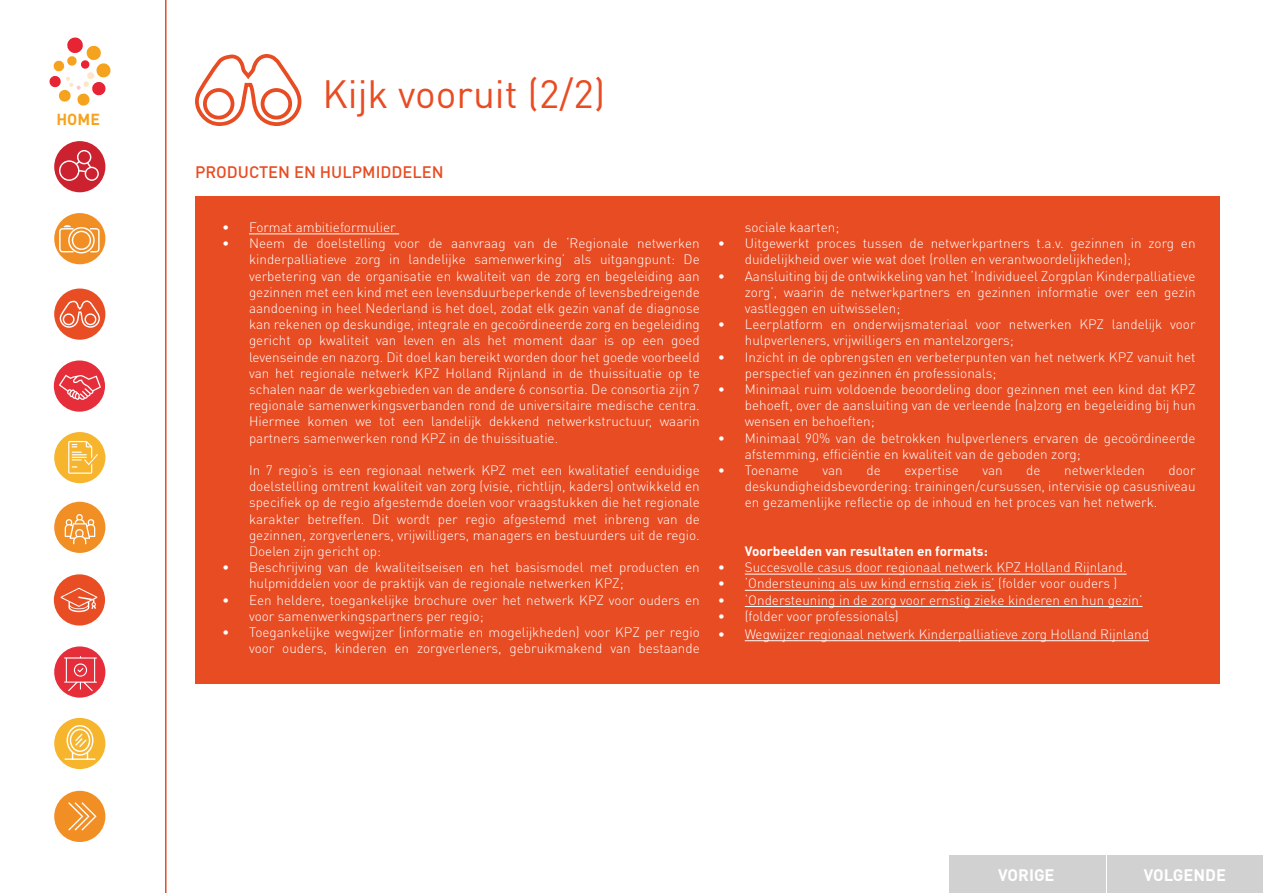
<style>
.page{position:relative;width:1263px;height:893px;background:#fff}
.page>*{position:absolute;margin:0;border:0;box-sizing:border-box;transform-origin:0 0}
.t1{font:39px "DIN Pro";color:#e84c23}
.t2{font:500 16.5px "DIN Pro";color:#e84c23}
.t3{font:700 16.5px "DIN Pro";color:#fff}
.t4{font:700 15.9px "DIN Pro";color:#f5a31f}
.t5{font:300 13.5px/16.2px "DIN Pro";color:#fff}
.t6{font:700 13.5px "DIN Pro";color:#fff}
</style>
<div class="page">
<hr style="left:165px;top:0;width:1px;height:893px;background:#e84c23">
<div style="left:195px;top:196px;width:1024px;height:488px;background:#e84c23"></div>
<hr style="left:249px;top:234px;width:150px;height:1px;background:#fff">
<hr style="left:745px;top:574px;width:381px;height:1px;background:#fff">
<hr style="left:745px;top:590px;width:250px;height:1px;background:#fff">
<hr style="left:745px;top:606px;width:397px;height:1px;background:#fff">
<hr style="left:745px;top:640px;width:404px;height:1px;background:#fff">
<svg style="left:195px;top:54px;width:106px;height:72px"></svg>
<div style="left:54px;top:141px;width:51px;height:51px;background:#cc212e;border-radius:50%"></div>
<svg style="left:59px;top:150px;width:40px;height:31px"></svg>
<div style="left:54px;top:213px;width:51px;height:51px;background:#f28f24;border-radius:50%"></div>
<svg style="left:59px;top:225px;width:41px;height:29px"></svg>
<div style="left:54px;top:288px;width:51px;height:52px;background:#e84d24;border-radius:50%"></div>
<svg style="left:60px;top:300px;width:40px;height:28px"></svg>
<div style="left:54px;top:360px;width:51px;height:52px;background:#e62e3b;border-radius:50%"></div>
<svg style="left:59px;top:375px;width:42px;height:25px"></svg>
<div style="left:54px;top:502px;width:51px;height:51px;background:#f28f24;border-radius:50%"></div>
<svg style="left:65px;top:514px;width:30px;height:30px"></svg>
<div style="left:54px;top:646px;width:51px;height:52px;background:#e62e3b;border-radius:50%"></div>
<svg style="left:64px;top:656px;width:33px;height:35px"></svg>
<div style="left:54px;top:718px;width:51px;height:51px;background:#f7b52e;border-radius:50%"></div>
<svg style="left:67px;top:725px;width:26px;height:33px"></svg>
<hr style="left:65px;top:758px;width:31px;height:2px;background:#fff">
<div style="left:54px;top:432px;width:51px;height:51px;background:#f7b52e;border-radius:50%"></div>
<svg style="left:68px;top:441px;width:30px;height:33px"></svg>
<div style="left:54px;top:791px;width:51px;height:51px;background:#f28f24;border-radius:50%"></div>
<svg style="left:68px;top:802px;width:29px;height:29px"></svg>
<svg style="left:49px;top:37px;width:62px;height:69px"></svg>
<div style="left:54px;top:574px;width:51px;height:52px;background:#e84d24;border-radius:50%"></div>
<svg style="left:61px;top:588px;width:36px;height:24px"></svg>
<div style="left:1108px;top:855px;width:155px;height:38px;background:#d1d1d1"></div>
<div style="left:950px;top:855px;width:156px;height:38px;background:#d1d1d1"></div>
<p class="t4" style="left:56px;top:108px;width:45px">HOME</p>
<h1 class="t1" style="left:322px;top:67px;width:284px">Kijk vooruit (2/2)</h1>
<p class="t2" style="left:195px;top:160px;width:250px">PRODUCTEN EN HULPMIDDELEN</p>
<p class="t5" style="left:222px;top:219px;width:175px">• Format ambitieformulier</p>
<p class="t5" style="left:249px;top:235px;width:452px;text-align:justify;text-indent:-27px">• Neem de doelstelling voor de aanvraag van de ‘Regionale netwerken kinderpalliatieve zorg in landelijke samenwerking’ als uitgangpunt: De verbetering van de organisatie en kwaliteit van de zorg en begeleiding aan gezinnen met een kind met een levensduurbeperkende of levensbedreigende aandoening in heel Nederland is het doel, zodat elk gezin vanaf de diagnose kan rekenen op deskundige, integrale en gecoördineerde zorg en begeleiding gericht op kwaliteit van leven en als het moment daar is op een goed levenseinde en nazorg. Dit doel kan bereikt worden door het goede voorbeeld van het regionale netwerk KPZ Holland Rijnland in de thuissituatie op te schalen naar de werkgebieden van de andere 6 consortia. De consortia zijn 7 regionale samenwerkingsverbanden rond de universitaire medische centra.<br>Hiermee komen we tot een landelijk dekkend netwerkstructuur, waarin partners samenwerken rond KPZ in de thuissituatie.</p>
<p class="t5" style="left:249px;top:462px;width:452px;text-align:justify">In 7 regio’s is een regionaal netwerk KPZ met een kwalitatief eenduidige doelstelling omtrent kwaliteit van zorg (visie, richtlijn, kaders) ontwikkeld en specifiek op de regio afgestemde doelen voor vraagstukken die het regionale karakter betreffen. Dit wordt per regio afgestemd met inbreng van de gezinnen, zorgverleners, vrijwilligers, managers en bestuurders uit de regio.<br>Doelen zijn gericht op:</p>
<p class="t5" style="left:249px;top:559px;width:452px;text-indent:-27px">• Beschrijving van de kwaliteitseisen en het basismodel met producten en hulpmiddelen voor de praktijk van de regionale netwerken KPZ;</p>
<p class="t5" style="left:249px;top:591px;width:452px;text-indent:-27px">• Een heldere, toegankelijke brochure over het netwerk KPZ voor ouders en voor samenwerkingspartners per regio;</p>
<p class="t5" style="left:222px;top:624px;width:479px;text-align:right">• Toegankelijke wegwijzer (informatie en mogelijkheden) voor KPZ per regio voor ouders, kinderen en zorgverleners, gebruikmakend van bestaande</p>
<p class="t5" style="left:745px;top:219px;width:96px">sociale kaarten;</p>
<p class="t5" style="left:745px;top:235px;width:452px;text-indent:-27px">• Uitgewerkt proces tussen de netwerkpartners t.a.v. gezinnen in zorg en duidelijkheid over wie wat doet (rollen en verantwoordelijkheden);</p>
<p class="t5" style="left:745px;top:267px;width:452px;text-align:justify;text-indent:-27px">• Aansluiting bij de ontwikkeling van het ‘Individueel Zorgplan Kinderpalliatieve zorg’, waarin de netwerkpartners en gezinnen informatie over een gezin vastleggen en uitwisselen;</p>
<p class="t5" style="left:745px;top:316px;width:452px;text-indent:-27px">• Leerplatform en onderwijsmateriaal voor netwerken KPZ landelijk voor hulpverleners, vrijwilligers en mantelzorgers;</p>
<p class="t5" style="left:745px;top:348px;width:452px;text-indent:-27px">• Inzicht in de opbrengsten en verbeterpunten van het netwerk KPZ vanuit het perspectief van gezinnen én professionals;</p>
<p class="t5" style="left:745px;top:381px;width:452px;text-align:justify;text-indent:-27px">• Minimaal ruim voldoende beoordeling door gezinnen met een kind dat KPZ behoeft, over de aansluiting van de verleende (na)zorg en begeleiding bij hun wensen en behoeften;</p>
<p class="t5" style="left:745px;top:429px;width:452px;text-indent:-27px">• Minimaal 90% van de betrokken hulpverleners ervaren de gecoördineerde afstemming, efficiëntie en kwaliteit van de geboden zorg;</p>
<p class="t5" style="left:718px;top:462px;width:83px">• Toename</p>
<p class="t5" style="left:822px;top:462px;width:22px">van</p>
<p class="t5" style="left:866px;top:462px;width:16px">de</p>
<p class="t5" style="left:904px;top:462px;width:56px">expertise</p>
<p class="t5" style="left:982px;top:462px;width:22px">van</p>
<p class="t5" style="left:1026px;top:462px;width:16px">de</p>
<p class="t5" style="left:1064px;top:462px;width:82px">netwerkleden</p>
<p class="t5" style="left:745px;top:462px;width:452px;text-align:justify;text-indent:424px">door deskundigheidsbevordering: trainingen/cursussen, intervisie op casusniveau en gezamenlijke reflectie op de inhoud en het proces van het netwerk.</p>
<p class="t6" style="left:745px;top:542px;width:245px">Voorbeelden van resultaten en formats:</p>
<p class="t5" style="left:718px;top:559px;width:410px">• Succesvolle casus door regionaal netwerk KPZ Holland Rijnland.</p>
<p class="t5" style="left:718px;top:575px;width:401px">• ‘Ondersteuning als uw kind ernstig ziek is’ (folder voor ouders )</p>
<p class="t5" style="left:718px;top:591px;width:426px">• ‘Ondersteuning in de zorg voor ernstig zieke kinderen en hun gezin’</p>
<p class="t5" style="left:718px;top:607px;width:182px">• (folder voor professionals)</p>
<p class="t5" style="left:718px;top:625px;width:433px">• Wegwijzer regionaal netwerk Kinderpalliatieve zorg Holland Rijnland</p>
<p class="t3" style="left:998px;top:864px;width:58px">VORIGE</p>
<p class="t3" style="left:1144px;top:864px;width:84px">VOLGENDE</p>
</div>
